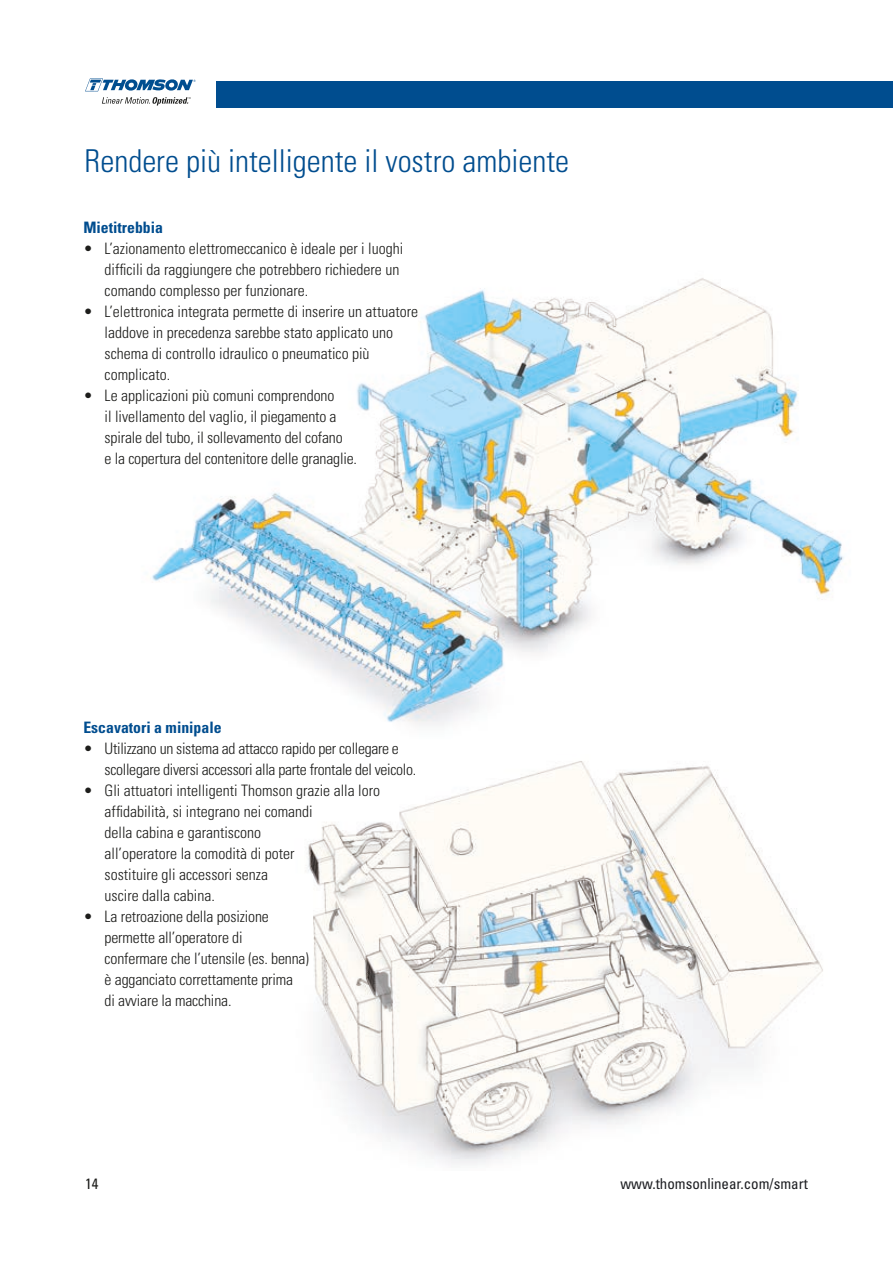
<style>
.page{position:relative;width:893px;height:1263px;background:#fff}
.page>*{position:absolute;margin:0;border:0;box-sizing:border-box;transform-origin:0 0}
.t1{font:300 condensed 31.5px "Univers";color:#004d8f}
.t2{font:300 condensed 15.75px/21px "Univers";color:#1d1d1b}
.t3{font:300 condensed 15.75px/21px "Univers";letter-spacing:-.02em;color:#1d1d1b}
.t4{font:700 condensed 15.75px "Univers";color:#004d8f}
.t5{font:condensed 15px "Univers";color:#1c1d21}
.t6{font:condensed 15px "Univers";color:#1d1d1b}
</style>
<div class="page">
<div style="left:217px;top:81px;width:676px;height:27px;background:#004d8f"></div>
<svg style="left:85px;top:78px;width:111px;height:13px"></svg>
<svg style="left:102px;top:97px;width:89px;height:9px"></svg>
<img style="left:305px;top:761px;width:518px;height:403px">
<img style="left:152px;top:278px;width:692px;height:447px">
<h1 class="t1" style="left:85px;top:141px;width:486px">Rendere più intelligente il vostro ambiente</h1>
<p class="t4" style="left:83px;top:218px;width:81px">Mietitrebbia</p>
<p class="t2" style="left:105px;top:238px;width:300px;text-indent:-21px">• L’azionamento elettromeccanico è ideale per i luoghi difficili da raggiungere che potrebbero richiedere un comando complesso per funzionare.</p>
<p class="t2" style="left:105px;top:301px;width:315px;text-indent:-21px">• L’elettronica integrata permette di inserire un attuatore laddove in precedenza sarebbe stato applicato uno schema di controllo idraulico o pneumatico più complicato.</p>
<p class="t2" style="left:105px;top:385px;width:254px;text-indent:-21px">• Le applicazioni più comuni comprendono<br>il livellamento del vaglio, il piegamento a spirale del tubo, il sollevamento del cofano<br>e la copertura del contenitore delle granaglie.</p>
<p class="t4" style="left:83px;top:718px;width:140px">Escavatori a minipale</p>
<p class="t3" style="left:105px;top:738px;width:313px;text-indent:-21px">• Utilizzano un sistema ad attacco rapido per collegare e scollegare diversi accessori alla parte frontale del veicolo.</p>
<p class="t2" style="left:105px;top:780px;width:277px;text-indent:-21px">• Gli attuatori intelligenti Thomson grazie alla loro affidabilità, si integrano nei comandi<br>della cabina e garantiscono<br>all’operatore la comodità di poter<br>sostituire gli accessori senza<br>uscire dalla cabina.</p>
<p class="t2" style="left:105px;top:906px;width:206px;text-indent:-21px">• La retroazione della posizione permette all’operatore di confermare che l’utensile (es. benna) è agganciato correttamente prima<br>di avviare la macchina.</p>
<p class="t6" style="left:85px;top:1174px;width:15px">14</p>
<p class="t5" style="left:620px;top:1174px;width:189px">www.thomsonlinear.com/smart</p>
</div>
